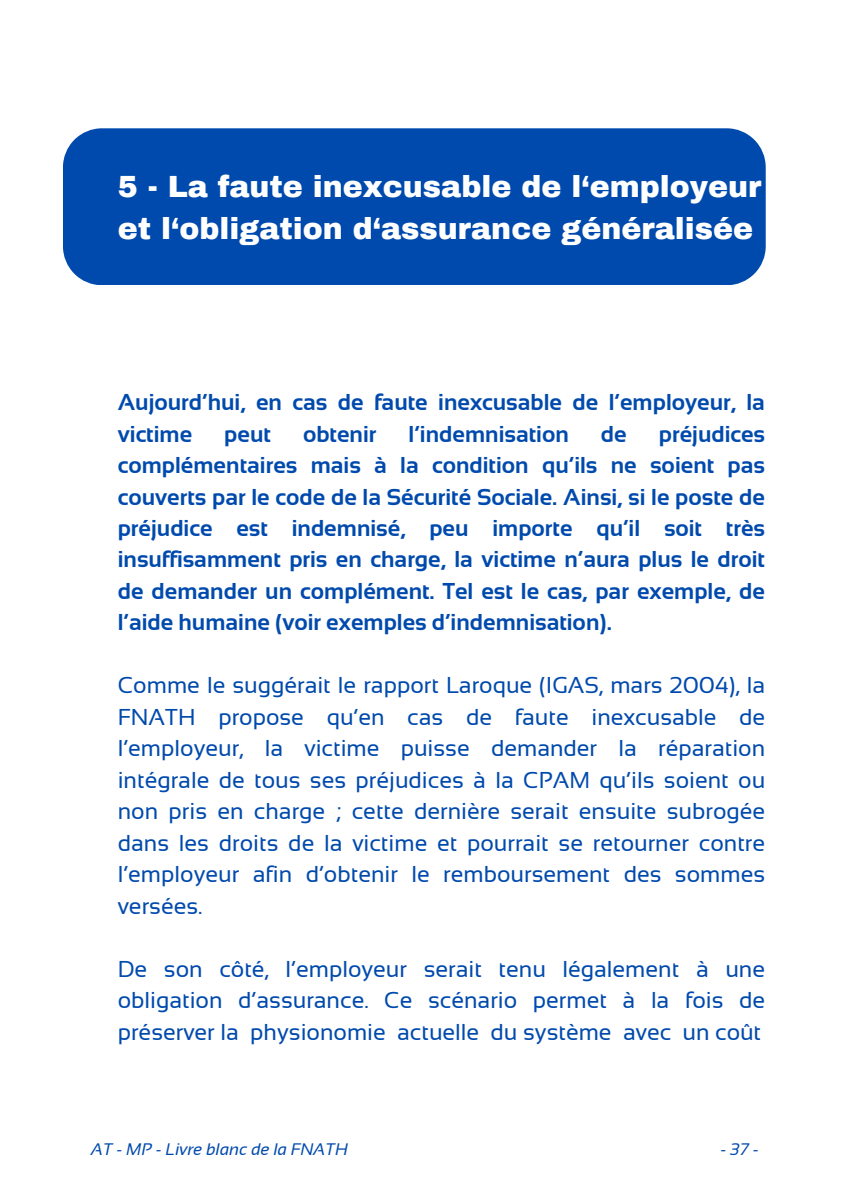
<style>
.page{position:relative;width:851px;height:1191px;background:#fff}
.page>*{position:absolute;margin:0;border:0;box-sizing:border-box;transform-origin:0 0}
.t1{font:900 30px "Archivo";color:#fff}
.t2{font:23px/31.4px "Sansation";color:#004aad;text-align:justify}
.t3{font:700 23px/31.4px "Sansation";color:#004aad}
.t4{font:italic 16.8px "Sansation";color:#004aad}
</style>
<div class="page">
<div style="left:63px;top:128px;width:702px;height:157px;background:#004aad"></div>
<p class="t1" style="left:118px;top:171px;width:645px">5 - La faute inexcusable de l‘employeur</p>
<p class="t1" style="left:118px;top:213px;width:636px">et l‘obligation d‘assurance généralisée</p>
<p class="t3" style="left:118px;top:386px;width:648px">Aujourd’hui, en cas de faute inexcusable de l’employeur, la victime</p>
<p class="t3" style="left:118px;top:418px;width:648px;text-align:justify;text-indent:540px">préjudices complémentaires mais à la condition qu’ils ne soient pas couverts par le code de la Sécurité Sociale. Ainsi, si le poste de préjudice est indemnisé, peu importe qu’il soit très insuffisamment pris en charge, la victime n’aura plus le droit de demander un complément. Tel est le cas, par exemple, de l’aide humaine (voir exemples d’indemnisation).</p>
<p class="t3" style="left:224px;top:418px;width:48px">peut</p>
<p class="t3" style="left:303px;top:418px;width:75px">obtenir</p>
<p class="t3" style="left:408px;top:418px;width:162px">l’indemnisation</p>
<p class="t3" style="left:600px;top:418px;width:27px">de</p>
<p class="t2" style="left:118px;top:670px;width:648px">Comme le suggérait le rapport Laroque (IGAS, mars 2004), la FNATH propose qu’en cas de faute inexcusable de l’employeur, la victime puisse demander la réparation intégrale de tous ses préjudices à la CPAM qu’ils soient ou non pris en charge ; cette dernière serait ensuite subrogée dans les droits de la victime et pourrait se retourner contre l’employeur afin d’obtenir le remboursement des sommes versées.</p>
<p class="t2" style="left:118px;top:953px;width:648px">De son côté, l’employeur serait tenu légalement à une obligation d’assurance. Ce scénario permet à la fois de préserver la physionomie actuelle du système avec un coût</p>
<p class="t4" style="left:91px;top:1139px;width:258px">AT - MP - Livre blanc de la FNATH</p>
<p class="t4" style="left:720px;top:1139px;width:39px">- 37 -</p>
</div>
